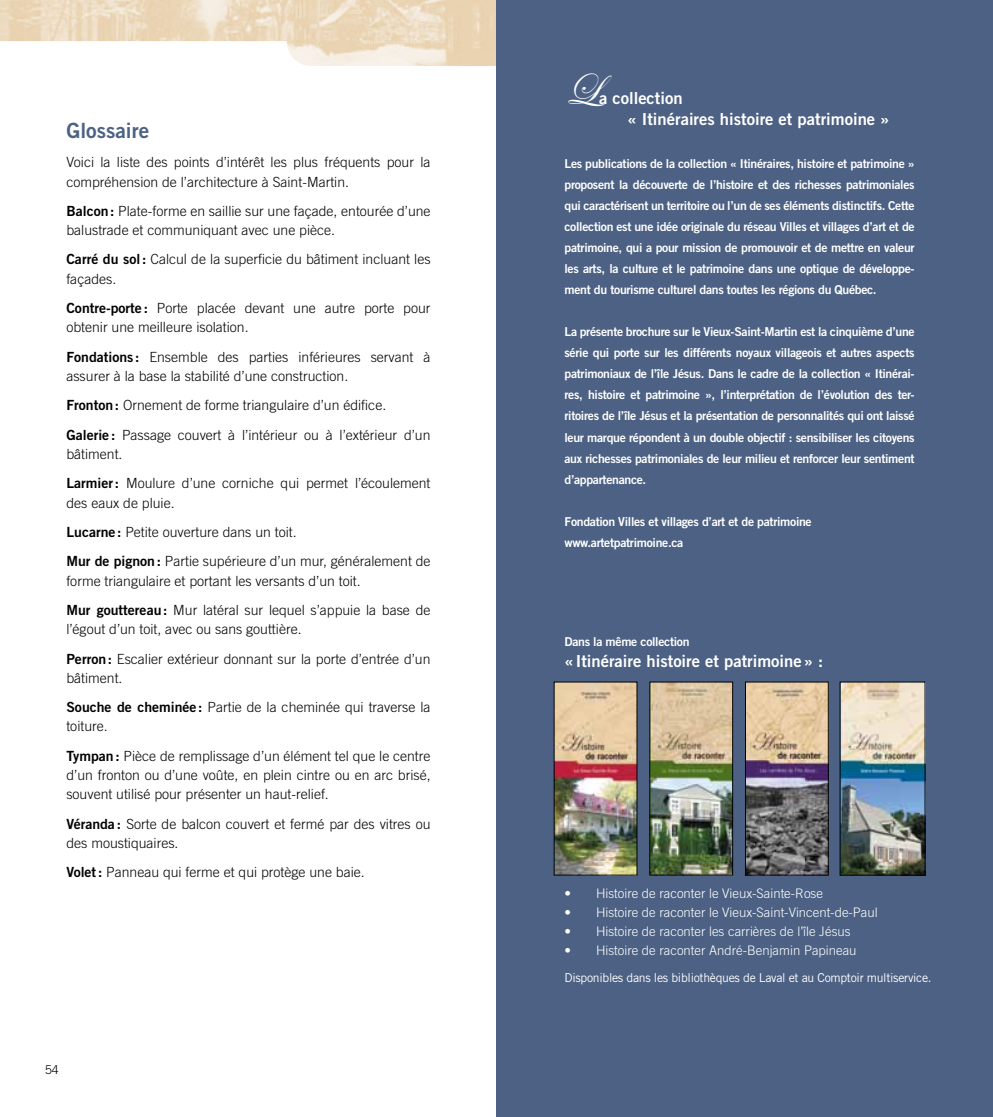
<style>
.page{position:relative;width:993px;height:1117px;background:#fff}
.page>*{position:absolute;margin:0;border:0;box-sizing:border-box;transform-origin:0 0}
.t1{font:45.5px "Edwardian Script ITC";color:#fff}
.t2{font:21px "Trade Gothic LT Std Bd 2";color:#4d6183}
.t3{font:16.62px/21px "Trade Gothic LT Std Bd 2";color:#fff}
.t4{font:300 14px/29.4px "Trade Gothic LT Std";color:#000}
.t5{font:300 13.12px "Trade Gothic LT Std";color:#fff}
.t6{font:12.25px/21px "Trade Gothic LT Std Bd 2";letter-spacing:-.025em;color:#fff;text-align:justify}
.t7{font:12.25px "Trade Gothic LT Std";letter-spacing:-.025em;color:#fff}
.t8{font:300 12.25px "Trade Gothic LT Std";color:#000}
.s1{font-family:"Trade Gothic LT Std Bd 2";font-weight:400}
</style>
<div class="page">
<img style="left:0;top:0;width:496px;height:66px">
<div style="left:496px;top:0;width:496px;height:1116px;background:#4c6183"></div>
<img style="left:555px;top:683px;width:80px;height:190px">
<img style="left:746px;top:683px;width:80px;height:190px">
<div style="left:744px;top:681px;width:84px;height:194px;border:1px solid #000"></div>
<img style="left:841px;top:683px;width:82px;height:190px">
<div style="left:839px;top:681px;width:86px;height:194px;border:1px solid #000"></div>
<img style="left:651px;top:683px;width:79px;height:190px">
<div style="left:649px;top:681px;width:83px;height:194px;border:1px solid #000"></div>
<h2 class="t2" style="left:66px;top:117px;width:84px">Glossaire</h2>
<p class="t4" style="left:66px;top:152px;width:365px;line-height:19.2px">Voici la liste des points d’intérêt les plus fréquents pour la compréhension de l’architecture à Saint-Martin.</p>
<p class="t4" style="left:66px;top:201px;width:365px;line-height:19.2px"><span class="s1">Balcon:</span> Plate-forme en saillie sur une façade, entourée d’une balustrade et communiquant avec une pièce.</p>
<p class="t4" style="left:66px;top:249px;width:365px;line-height:19.2px"><span class="s1">Carré du sol:</span> Calcul de la superficie du bâtiment incluant les façades.</p>
<p class="t4" style="left:66px;top:298px;width:365px;line-height:19.2px"><span class="s1">Contre-porte:</span> Porte placée devant une autre porte pour obtenir une meilleure isolation.</p>
<p class="t4" style="left:66px;top:347px;width:365px;line-height:19.2px"><span class="s1">Fondations :</span> Ensemble des parties inférieures servant à assurer à la base la stabilité d’une construction.</p>
<p class="t4" style="left:66px;top:390px;width:365px"><span class="s1">Fronton:</span> Ornement de forme triangulaire d’un édifice.<br><span class="s1">Galerie:</span> Passage couvert à l’intérieur ou à l’extérieur d’un</p>
<p class="t4" style="left:66px;top:439px;width:365px">bâtiment.<br><span class="s1">Larmier:</span> Moulure d’une corniche qui permet l’écoulement</p>
<p class="t4" style="left:66px;top:487px;width:365px">des eaux de pluie.<br><span class="s1">Lucarne:</span> Petite ouverture dans un toit.<br><span class="s1">Mur de pignon:</span> Partie supérieure d’un mur, généralement de</p>
<p class="t4" style="left:66px;top:565px;width:365px">forme triangulaire et portant les versants d’un toit.<br><span class="s1">Mur gouttereau:</span> Mur latéral sur lequel s’appuie la base de</p>
<p class="t4" style="left:66px;top:614px;width:365px">l’égout d’un toit, avec ou sans gouttière.<br><span class="s1">Perron:</span> Escalier extérieur donnant sur la porte d’entrée d’un</p>
<p class="t4" style="left:66px;top:662px;width:365px">bâtiment.<br><span class="s1">Souche de cheminée :</span> Partie de la cheminée qui traverse la</p>
<p class="t4" style="left:66px;top:711px;width:365px">toiture.<br><span class="s1">Tympan:</span> Pièce de remplissage d’un élément tel que le centre</p>
<p class="t4" style="left:66px;top:765px;width:365px;line-height:19.2px">d’un fronton ou d’une voûte, en plein cintre ou en arc brisé, souvent utilisé pour présenter un haut-relief.</p>
<p class="t4" style="left:66px;top:813px;width:365px;line-height:19.2px"><span class="s1">Véranda :</span> Sorte de balcon couvert et fermé par des vitres ou des moustiquaires.</p>
<p class="t4" style="left:66px;top:857px;width:300px"><span class="s1">Volet:</span> Panneau qui ferme et qui protège une baie.</p>
<p class="t8" style="left:45px;top:1061px;width:15px">54</p>
<h1 class="t1" style="left:564px;top:65px;width:36px">L</h1>
<p class="t3" style="left:627px;top:87px;width:263px;text-indent:-28px">a collection<br>« Itinéraires histoire et patrimoine »</p>
<p class="t6" style="left:564px;top:153px;width:351px">Les publications de la collection « Itinéraires, histoire et patrimoine » proposent la découverte de l’histoire et des richesses patrimoniales qui caractérisent un territoire ou l’un de ses éléments distinctifs. Cette collection est une idée originale du réseau Villes et villages d’art et de patrimoine, qui a pour mission de promouvoir et de mettre en valeur les arts, la culture et le patrimoine dans une optique de développe&shy;ment du tourisme culturel dans toutes les régions du Québec.</p>
<p class="t6" style="left:564px;top:321px;width:351px">La présente brochure sur le Vieux-Saint-Martin est la cinquième d’une série qui porte sur les différents noyaux villageois et autres aspects patrimoniaux de l’île Jésus. Dans le cadre de la collection « Itinérai&shy;res, histoire et patrimoine », l’interprétation de l’évolution des ter&shy;ritoires de l’île Jésus et la présentation de personnalités qui ont laissé leur marque répondent à un double objectif : sensibiliser les citoyens aux richesses patrimoniales de leur milieu et renforcer leur sentiment d’appartenance.</p>
<p class="t6" style="left:564px;top:510px;width:249px">Fondation Villes et villages d’art et de patrimoine www.artetpatrimoine.ca</p>
<p class="t6" style="left:564px;top:631px;width:126px">Dans la même collection</p>
<p class="t3" style="left:564px;top:650px;width:260px">«Itinéraire histoire et patrimoine» :</p>
<p class="t5" style="left:564px;top:885px;width:260px">• Histoire de raconter le Vieux-Sainte-Rose</p>
<p class="t5" style="left:564px;top:904px;width:314px">• Histoire de raconter le Vieux-Saint-Vincent-de-Paul</p>
<p class="t5" style="left:564px;top:923px;width:287px">• Histoire de raconter les carrières de l’île Jésus</p>
<p class="t5" style="left:564px;top:941px;width:293px">• Histoire de raconter André-Benjamin Papineau</p>
<p class="t7" style="left:564px;top:970px;width:368px">Disponibles dans les bibliothèques de Laval et au Comptoir multiservice.</p>
</div>
